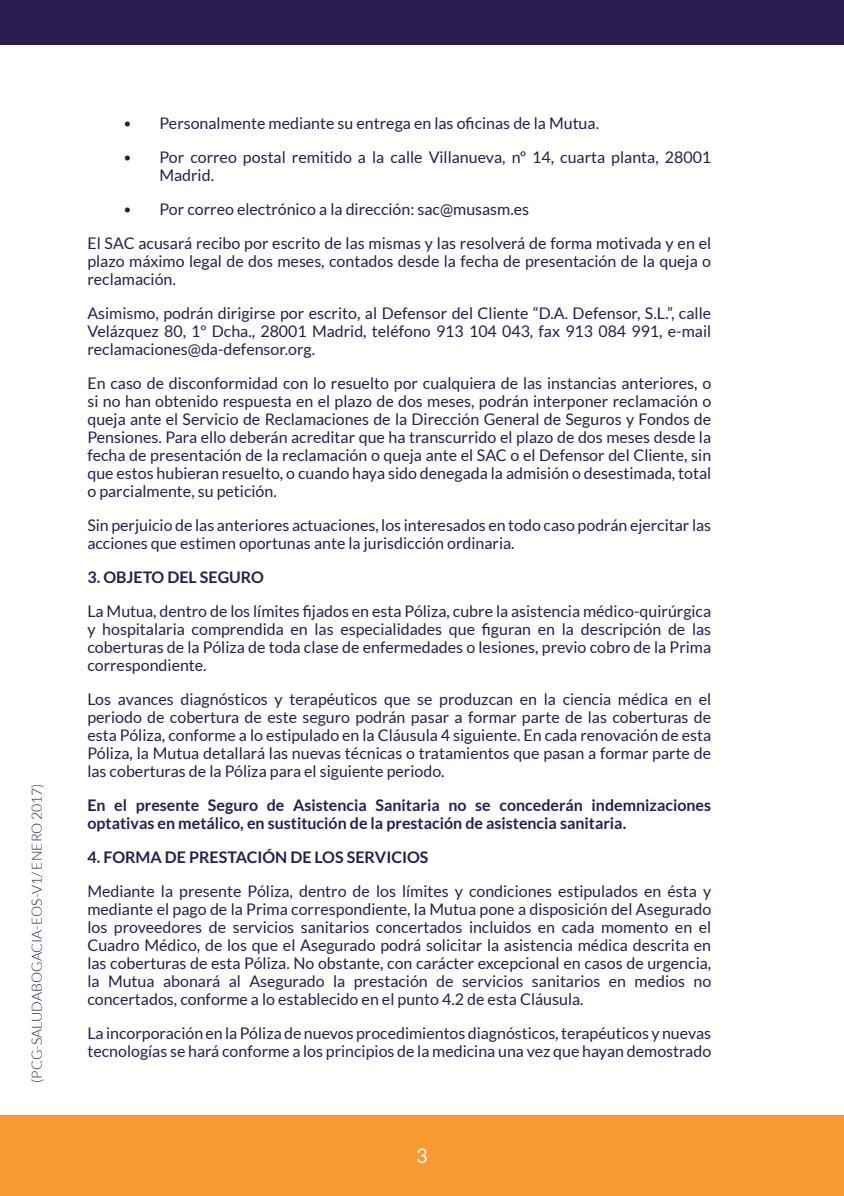
<style>
.page{position:relative;width:844px;height:1196px;background:#fff}
.page>*{position:absolute;margin:0;border:0;box-sizing:border-box;transform-origin:0 0}
.t1{font:20px "Lato";color:#fff}
.t2{font:16px/18px "Lato";color:#2a1c4f}
.t3{font:700 16px/18px "Lato";color:#2a1c4f}
.t4{font:300 14px "Lato";color:#2a1c4f}
.s1{font-family:"Calibri"}
</style>
<div class="page">
<div style="left:0;top:1115px;width:844px;height:80px;background:#f89932"></div>
<div style="left:0;top:0;width:844px;height:45px;background:#2a1c4f"></div>
<p class="t4" style="left:29px;top:1082px;width:301px;rotate:-90deg">(PCG-SALUDABOGACIA-EOS-V1/ ENERO 2017)</p>
<p class="t2" style="left:123px;top:114px;width:477px"><span class="s1">•</span> Personalmente mediante su entrega en las oficinas de la Mutua.</p>
<p class="t2" style="left:159px;top:148px;width:553px;text-indent:-36px"><span class="s1">•</span> Por correo postal remitido a la calle Villanueva, nº 14, cuarta planta, 28001<br>Madrid.</p>
<p class="t2" style="left:87px;top:192px;width:625px;line-height:34px;text-indent:36px"><span class="s1">•</span> Por correo electrónico a la dirección: sac@musasm.es<br>El SAC acusará recibo por escrito de las mismas y las resolverá de forma motivada y en el</p>
<p class="t2" style="left:87px;top:252px;width:625px">plazo máximo legal de dos meses, contados desde la fecha de presentación de la queja o reclamación.</p>
<p class="t2" style="left:87px;top:304px;width:625px;text-align:justify">Asimismo, podrán dirigirse por escrito, al Defensor del Cliente “D.A. Defensor, S.L.”, calle Velázquez 80, 1º Dcha., 28001 Madrid, teléfono 913 104 043, fax 913 084 991, e-mail reclamaciones@da-defensor.org.</p>
<p class="t2" style="left:87px;top:374px;width:625px;text-align:justify">En caso de disconformidad con lo resuelto por cualquiera de las instancias anteriores, o si no han obtenido respuesta en el plazo de dos meses, podrán interponer reclamación o queja ante el Servicio de Reclamaciones de la Dirección General de Seguros y Fondos de Pensiones. Para ello deberán acreditar que ha transcurrido el plazo de dos meses desde la fecha de presentación de la reclamación o queja ante el SAC o el Defensor del Cliente, sin que estos hubieran resuelto, o cuando haya sido denegada la admisión o desestimada, total o parcialmente, su petición.</p>
<p class="t2" style="left:87px;top:516px;width:625px">Sin perjuicio de las anteriores actuaciones, los interesados en todo caso podrán ejercitar las acciones que estimen oportunas ante la jurisdicción ordinaria.</p>
<p class="t3" style="left:87px;top:568px;width:178px">3. OBJETO DEL SEGURO</p>
<p class="t2" style="left:87px;top:602px;width:625px;text-align:justify">La Mutua, dentro de los límites fijados en esta Póliza, cubre la asistencia médico-quirúrgica y hospitalaria comprendida en las especialidades que figuran en la descripción de las coberturas de la Póliza de toda clase de enfermedades o lesiones, previo cobro de la Prima correspondiente.</p>
<p class="t2" style="left:87px;top:690px;width:625px;text-align:justify">Los avances diagnósticos y terapéuticos que se produzcan en la ciencia médica en el periodo de cobertura de este seguro podrán pasar a formar parte de las coberturas de esta Póliza, conforme a lo estipulado en la Cláusula 4 siguiente. En cada renovación de esta Póliza, la Mutua detallará las nuevas técnicas o tratamientos que pasan a formar parte de las coberturas de la Póliza para el siguiente periodo.</p>
<p class="t3" style="left:87px;top:796px;width:625px">En el presente Seguro de Asistencia Sanitaria no se concederán indemnizaciones optativas en metálico, en sustitución de la prestación de asistencia sanitaria.</p>
<p class="t3" style="left:87px;top:848px;width:342px">4. FORMA DE PRESTACIÓN DE LOS SERVICIOS</p>
<p class="t2" style="left:87px;top:882px;width:625px;text-align:justify">Mediante la presente Póliza, dentro de los límites y condiciones estipulados en ésta y mediante el pago de la Prima correspondiente, la Mutua pone a disposición del Asegurado los proveedores de servicios sanitarios concertados incluidos en cada momento en el Cuadro Médico, de los que el Asegurado podrá solicitar la asistencia médica descrita en las coberturas de esta Póliza. No obstante, con carácter excepcional en casos de urgencia, la Mutua abonará al Asegurado la prestación de servicios sanitarios en medios no concertados, conforme a lo establecido en el punto 4.2 de esta Cláusula.</p>
<p class="t2" style="left:87px;top:1024px;width:625px">La incorporación en la Póliza de nuevos procedimientos diagnósticos, terapéuticos y nuevas tecnologías se hará conforme a los principios de la medicina una vez que hayan demostrado</p>
<p class="t1" style="left:416px;top:1144px;width:13px">3</p>
</div>
